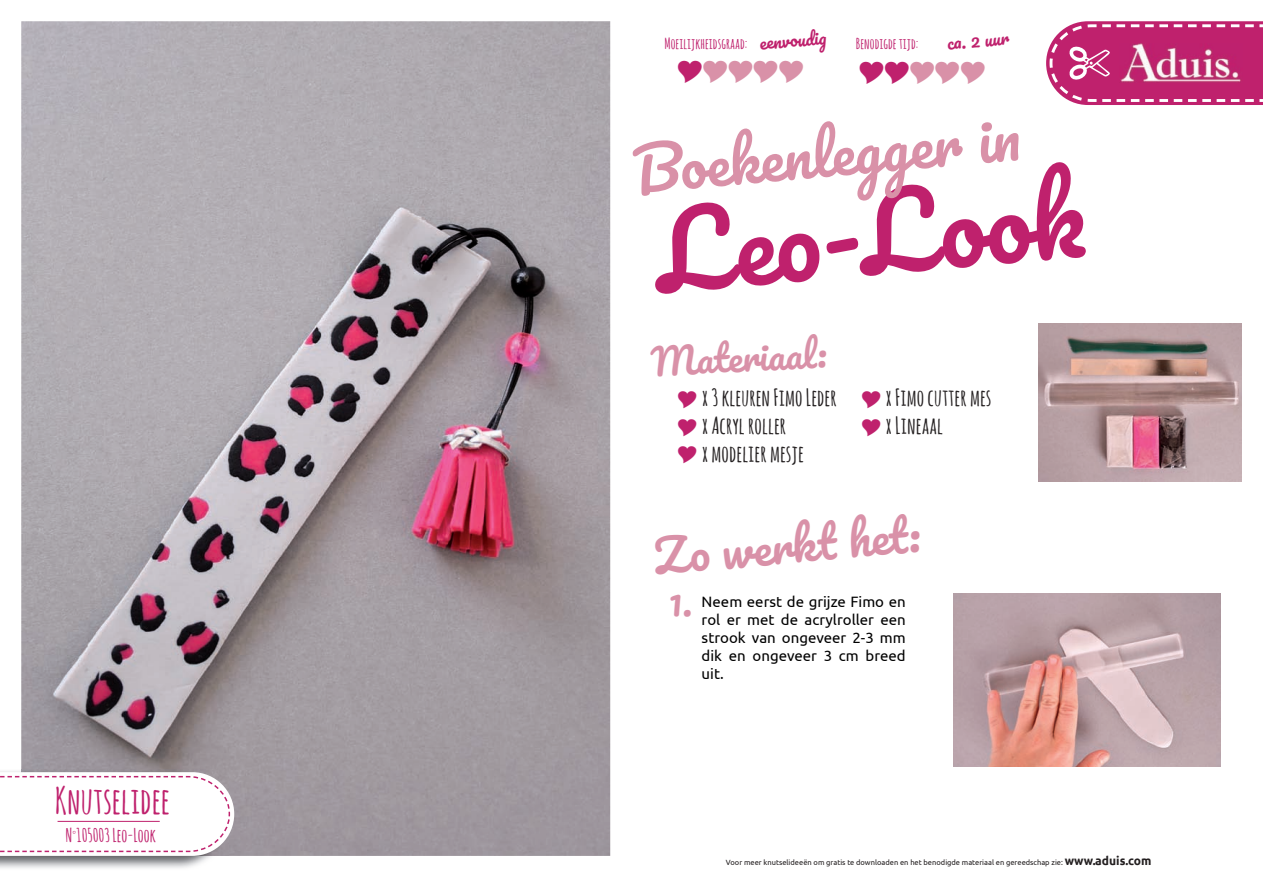
<style>
.page{position:relative;width:1263px;height:893px;background:#fff}
.page>*{position:absolute;margin:0;border:0;box-sizing:border-box;transform-origin:0 0}
.t1{font:102.6px "Pacifico";color:#bf216d}
.t2{font:58.95px "Pacifico";color:#d991a8}
.t3{font:45.45px "Pacifico";color:#d991a8}
.t4{font:36.75px "Pacifico";color:#d991a8}
.t5{font:700 36.45px "Amatic SC";color:#bf216d}
.t6{font:700 23.25px/27.9px "Amatic SC";color:#231f20}
.t7{font:700 18.45px "Amatic SC";color:#bf216d}
.t8{font:17.25px "Pacifico";color:#bf216d}
.t9{font:15px/18px "Ubuntu";color:#000;text-align:justify}
.t10{font:700 15px "Amatic SC";color:#bf216d}
.t11{font:7.5px "Ubuntu";color:#231f20}
.s1{font-weight:700;font-size:12px}
</style>
<div class="page">
<img style="left:21px;top:21px;width:589px;height:835px">
<img style="left:21px;top:769px;width:208px;height:3px">
<svg style="left:0;top:772px;width:234px;height:84px"></svg>
<hr style="left:58px;top:821px;width:102px;height:1px;background:#bf216d">
<svg style="left:1046px;top:21px;width:217px;height:84px"></svg>
<img style="left:1039px;top:323px;width:203px;height:159px">
<img style="left:953px;top:593px;width:267px;height:173px">
<h3 class="t5" style="left:55px;top:774px;width:117px">Knutselidee</h3>
<h3 class="t7" style="left:66px;top:822px;width:92px">N<sup>°</sup>105003 Leo-Look</h3>
<h3 class="t10" style="left:664px;top:33px;width:84px">Moeilijkheidsgraad:</h3>
<h3 class="t8" style="left:759px;top:34px;width:69px;rotate:-5deg">eenvoudig</h3>
<h3 class="t10" style="left:856px;top:33px;width:64px">Benodigde tijd:</h3>
<h3 class="t8" style="left:946px;top:34px;width:63px;rotate:-5deg">ca. 2 uur</h3>
<h2 class="t2" style="left:630px;top:139px;width:391px;rotate:-5deg">Boekenlegger in</h2>
<h1 class="t1" style="left:652px;top:199px;width:430px;rotate:-5deg">Leo-Look</h1>
<h3 class="t4" style="left:650px;top:343px;width:177px;rotate:-3deg">Materiaal:</h3>
<h3 class="t6" style="left:702px;top:383px;width:136px">x 3 kleuren Fimo Leder x Acryl roller<br>x modelier mesje</h3>
<h3 class="t6" style="left:886px;top:383px;width:107px">x Fimo cutter mes x Lineaal</h3>
<h3 class="t3" style="left:652px;top:533px;width:269px;rotate:-5deg">Zo werkt het:</h3>
<h3 class="t9" style="left:702px;top:592px;width:206px">Neem eerst de grijze Fimo en rol er met de acrylroller een strook van ongeveer 2-3 mm dik en ongeveer 3 cm breed uit.</h3>
<p class="t11" style="left:726px;top:858px;width:427px">Voor meer knutselideeën om gratis te downloaden en het benodigde materiaal en gereedschap zie: <span class="s1">www.aduis.com</span></p>
</div>
